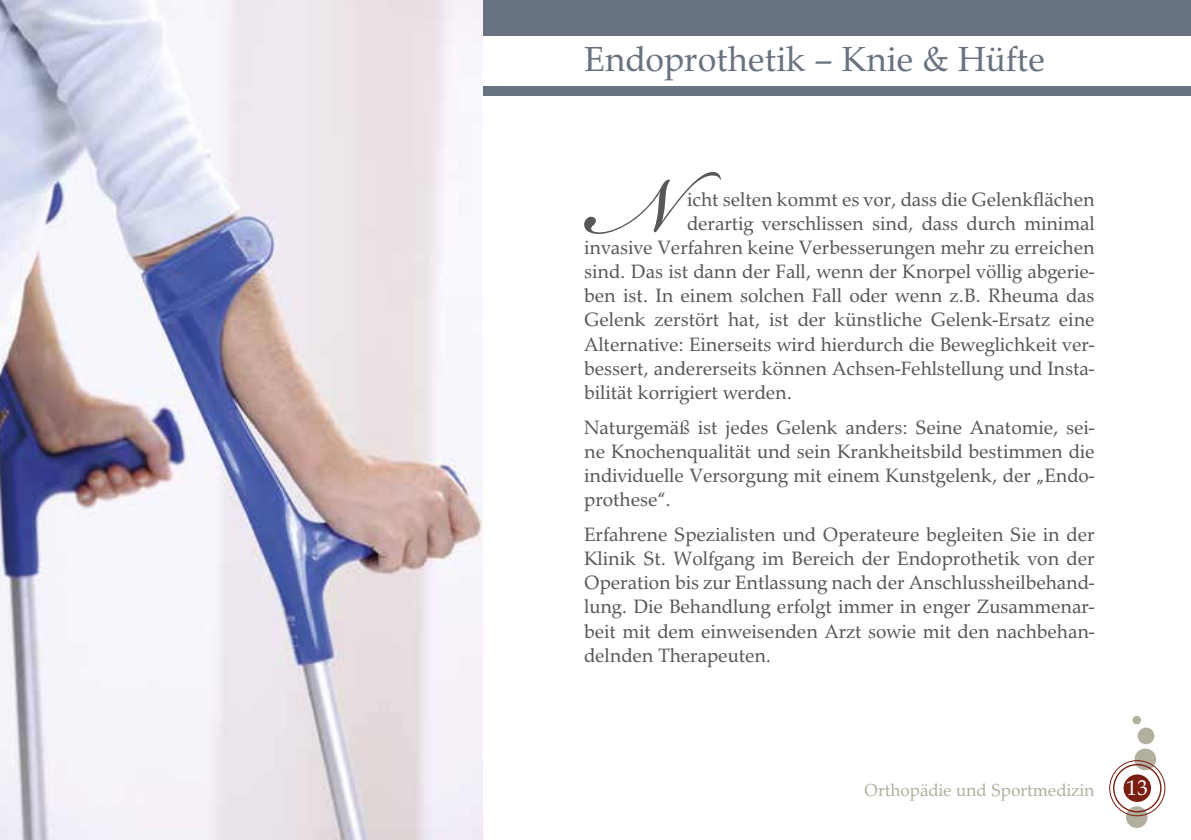
<style>
.page{position:relative;width:1191px;height:840px;background:#fff}
.page>*{position:absolute;margin:0;border:0;box-sizing:border-box;transform-origin:0 0}
.t1{font:123.4px "Bickham Script Pro";color:#575756}
.t2{font:36px "Palladio";color:#687280}
.t3{font:22px "Palladio";color:#fff}
.t4{font:20px/24px "Palladio";color:#575756;text-align:justify}
.t5{font:18px "Palladio";color:#b3af9f}
</style>
<div class="page">
<div style="left:1123px;top:774px;width:28px;height:27px;background:#791e11;border-radius:50%"></div>
<div style="left:1137px;top:727px;width:17px;height:16px;background:#b3af9f;border-radius:50%"></div>
<div style="left:1132px;top:715px;width:9px;height:9px;background:#b3af9f;border-radius:50%"></div>
<svg style="left:1134px;top:748px;width:22px;height:21px"></svg>
<svg style="left:1126px;top:805px;width:21px;height:22px"></svg>
<div style="left:1113px;top:763px;width:48px;height:49px;border:1px solid #791e11;border-radius:50%"></div>
<div style="left:1109px;top:759px;width:56px;height:56px;border:1px solid #791e11;border-radius:50%"></div>
<div style="left:482px;top:0;width:709px;height:95px;background:#687280"></div>
<div style="left:477px;top:36px;width:714px;height:49px;background:#fff"></div>
<img style="left:0;top:0;width:482px;height:839px">
<h2 class="t2" style="left:584px;top:37px;width:462px">Endoprothetik – Knie &amp; Hüfte</h2>
<h1 class="t1" style="left:595px;top:115px;width:81px">N</h1>
<p class="t4" style="left:687px;top:188px;width:409px">icht selten kommt es vor, dass die Gelenkflächen</p>
<p class="t4" style="left:687px;top:212px;width:409px">derartig verschlissen sind, dass durch minimal</p>
<p class="t4" style="left:584px;top:236px;width:512px">invasive Verfahren keine Verbesserungen mehr zu erreichen</p>
<p class="t4" style="left:584px;top:260px;width:512px">sind. Das ist dann der Fall, wenn der Knorpel völlig abgerie-</p>
<p class="t4" style="left:584px;top:284px;width:512px">ben ist. In einem solchen Fall oder wenn z.B. Rheuma das</p>
<p class="t4" style="left:584px;top:308px;width:512px">Gelenk zerstört hat, ist der künstliche Gelenk-Ersatz eine</p>
<p class="t4" style="left:584px;top:332px;width:512px">Alternative: Einerseits wird hierdurch die Beweglichkeit ver-</p>
<p class="t4" style="left:584px;top:356px;width:512px">bessert, andererseits können Achsen-Fehlstellung und Insta-</p>
<p class="t4" style="left:584px;top:380px;width:209px">bilität korrigiert werden.</p>
<p class="t4" style="left:584px;top:415px;width:512px">Naturgemäß ist jedes Gelenk anders: Seine Anatomie, sei&shy;ne Knochenqualität und sein Krankheitsbild bestimmen die individuelle Versorgung mit einem Kunstgelenk, der „Endo&shy;prothese“.</p>
<p class="t4" style="left:584px;top:522px;width:512px">Erfahrene Spezialisten und Operateure begleiten Sie in der Klinik St. Wolfgang im Bereich der Endoprothetik von der Operation bis zur Entlassung nach der Anschlussheilbehand&shy;lung. Die Behandlung erfolgt immer in enger Zusammenar&shy;beit mit dem einweisenden Arzt sowie mit den nachbehan&shy;delnden Therapeuten.</p>
<p class="t5" style="left:864px;top:779px;width:232px">Orthopädie und Sportmedizin</p>
<p class="t3" style="left:1126px;top:774px;width:24px">13</p>
</div>
